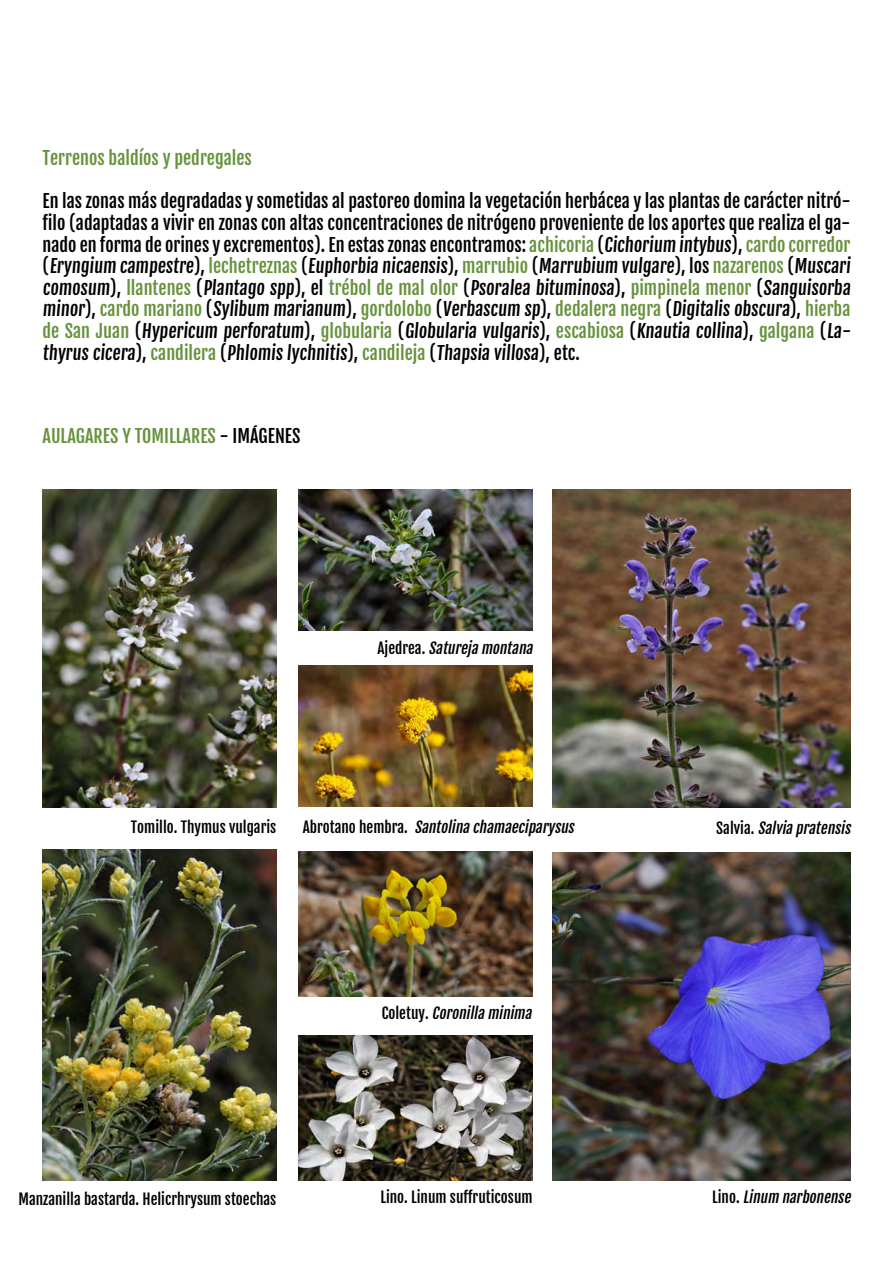
<style>
.page{position:relative;width:893px;height:1263px;background:#fff}
.page>*{position:absolute;margin:0;border:0;box-sizing:border-box;transform-origin:0 0}
.t1{font:18px/21.6px "Fjalla One";color:#000;text-align:justify}
.t2{font:18px "Fjalla One";color:#67923d}
.t3{font:italic 15px "Fjalla One";color:#000}
.t4{font:15px "Fjalla One";color:#000}
.s1{color:#67923d}
.s2{color:#000}
.s3{font-style:normal}
</style>
<div class="page">
<img style="left:43px;top:489px;width:233px;height:319px">
<img style="left:43px;top:849px;width:233px;height:331px">
<img style="left:299px;top:489px;width:234px;height:142px">
<img style="left:299px;top:851px;width:234px;height:145px">
<img style="left:299px;top:1035px;width:234px;height:145px">
<img style="left:299px;top:665px;width:234px;height:142px">
<img style="left:553px;top:489px;width:297px;height:319px">
<img style="left:553px;top:853px;width:297px;height:327px">
<p class="t2" style="left:43px;top:147px;width:211px">Terrenos baldíos y pedregales</p>
<p class="t1" style="left:43px;top:190px;width:811px">En las zonas más degradadas y sometidas al pastoreo domina la vegetación herbácea y las plantas de carácter nitró&shy;filo (adaptadas a vivir en zonas con altas concentraciones de nitrógeno proveniente de los aportes que realiza el ga&shy;nado en forma de orines y excrementos). En estas zonas encontramos: <span class="s1">achicoria</span> (Cichorium intybus), <span class="s1">cardo corredor </span>(Eryngium campestre), <span class="s1">lechetreznas</span> (Euphorbia nicaensis), <span class="s1">marrubio</span> (Marrubium vulgare), los <span class="s1">nazarenos</span> (Muscari comosum), <span class="s1">llantenes</span> (Plantago spp), el <span class="s1">trébol de mal olor</span> (Psoralea bituminosa), <span class="s1">pimpinela menor</span> (Sanguisorba minor), <span class="s1">cardo mariano</span> (Sylibum marianum), <span class="s1">gordolobo</span> (Verbascum sp), <span class="s1">dedalera negra</span> (Digitalis obscura), <span class="s1">hierba de San Juan</span> (Hypericum perforatum), <span class="s1">globularia</span> (Globularia vulgaris), <span class="s1">escabiosa</span> (Knautia collina), <span class="s1">galgana</span> (La&shy;thyrus cicera), <span class="s1">candilera</span> (Phlomis lychnitis), <span class="s1">candileja</span> (Thapsia villosa), etc.</p>
<p class="t2" style="left:43px;top:425px;width:260px">AULAGARES Y TOMILLARES <span class="s2">- IMÁGENES</span></p>
<p class="t3" style="left:377px;top:639px;width:160px"><span class="s3">Aj e d r e a .</span> Satureja montana</p>
<p class="t4" style="left:131px;top:818px;width:147px">Tomillo. Thymus vulgaris</p>
<p class="t3" style="left:303px;top:818px;width:276px"><span class="s3">A b r o t a n o h e m b r a .</span> Santolina chamaeciparysus</p>
<p class="t3" style="left:716px;top:819px;width:139px"><span class="s3">S a l v i a .</span> Salvia pratensis</p>
<p class="t4" style="left:18px;top:1190px;width:259px">Manzanilla bastarda. Helicrhrysum stoechas</p>
<p class="t3" style="left:382px;top:1004px;width:155px"><span class="s3">C o l e t u y .</span> Coronilla minima</p>
<p class="t4" style="left:380px;top:1188px;width:154px">Lino. Linum suffruticosum</p>
<p class="t3" style="left:712px;top:1188px;width:143px"><span class="s3">L i n o .</span> Linum narbonense</p>
</div>
